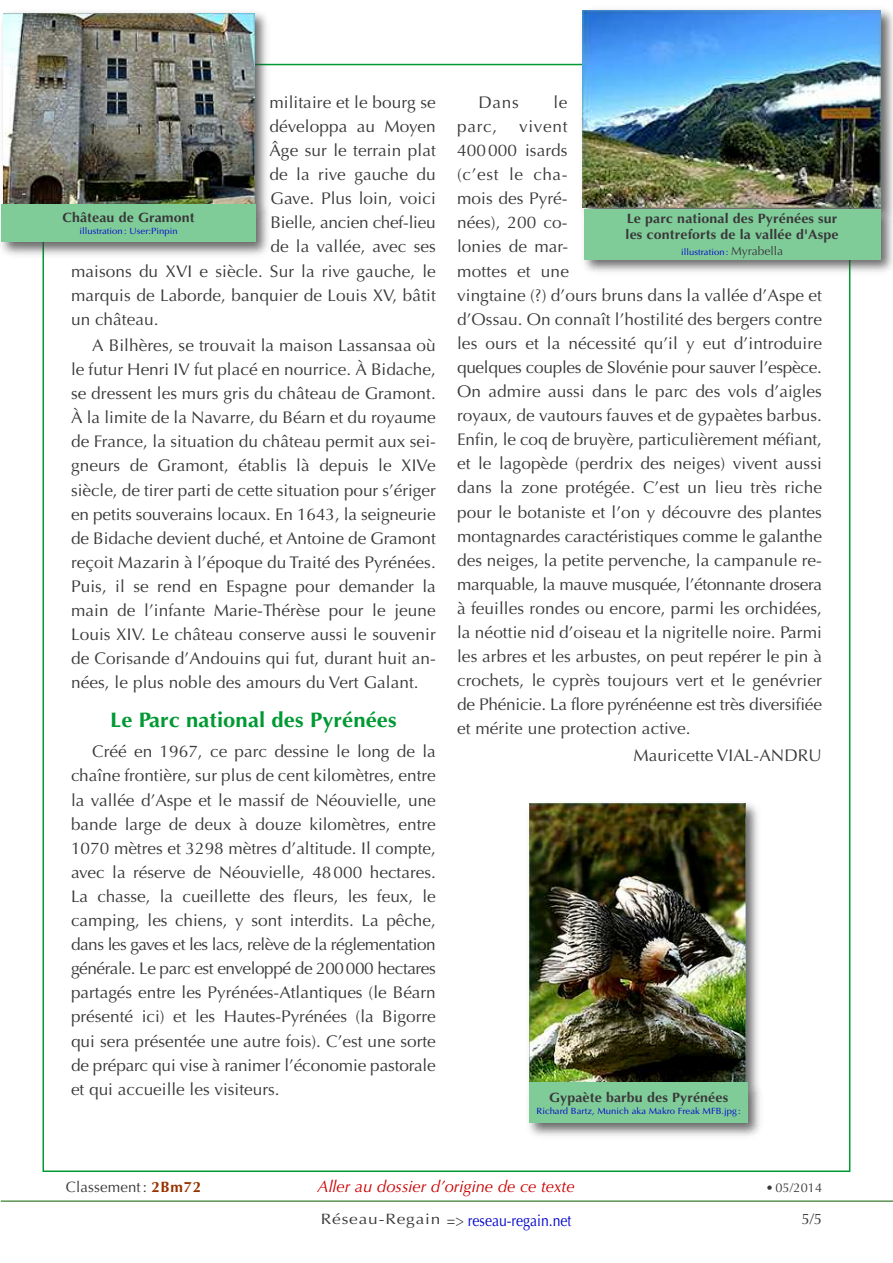
<style>
.page{position:relative;width:893px;height:1263px;background:#fff}
.page>*{position:absolute;margin:0;border:0;box-sizing:border-box;transform-origin:0 0}
.t1{font:700 21px "Optima";letter-spacing:.005em;color:#093;scale:1.05 1}
.t2{font:16.8px/24.2px "Optima";letter-spacing:.005em;color:#39383a;text-align:justify}
.t3{font:italic 16.5px "Optima";color:#c00}
.t4{font:16.5px "Optima";color:#00c;scale:.85 1}
.t5{font:15px "Optima";letter-spacing:.01em;color:#39383a}
.t6{font:700 13.5px/16.8px "Optima";letter-spacing:.01em;color:#39383a;scale:1.05 1}
.t7{font:12.75px "Optima";letter-spacing:.01em;color:#39383a}
.t8{font:9px "Optima";letter-spacing:.005em;color:#00c;scale:1.05 1}
.s1{font-size:12px;color:#39383a}
.s2{font-weight:700;color:#930}
.s3{font-size:15px;color:#39383a}
.s4{color:#39383a}
</style>
<div class="page">
<img style="left:2px;top:12px;width:272px;height:186px">
<img style="left:3px;top:13px;width:251px;height:185px">
<img style="left:1px;top:198px;width:267px;height:64px">
<div style="left:2px;top:204px;width:254px;height:38px;background:#80cc99"></div>
<img style="left:576px;top:9px;width:317px;height:193px">
<img style="left:583px;top:10px;width:298px;height:192px">
<img style="left:582px;top:202px;width:311px;height:77px">
<div style="left:584px;top:209px;width:296px;height:50px;background:#80cc99"></div>
<img style="left:745px;top:803px;width:13px;height:273px">
<img style="left:529px;top:803px;width:216px;height:273px">
<img style="left:528px;top:1076px;width:232px;height:60px">
<div style="left:529px;top:1083px;width:219px;height:40px;background:#80cc99"></div>
<hr style="left:1px;top:1200px;width:892px;height:2px;background:#5d9451">
<p class="t2" style="left:269px;top:90px;width:168px">militaire et le bourg se</p>
<p class="t2" style="left:269px;top:114px;width:168px">développa au Moyen</p>
<p class="t2" style="left:269px;top:138px;width:168px">Âge sur le terrain plat</p>
<p class="t2" style="left:269px;top:163px;width:168px">de la rive gauche du</p>
<p class="t2" style="left:271px;top:187px;width:167px">Gave. Plus loin, voici</p>
<p class="t2" style="left:271px;top:211px;width:167px">Bielle, ancien chef-lieu</p>
<p class="t2" style="left:271px;top:235px;width:167px">de la vallée, avec ses</p>
<p class="t2" style="left:71px;top:259px;width:366px">maisons du XVI e siècle. Sur la rive gauche, le</p>
<p class="t2" style="left:71px;top:283px;width:366px">marquis de Laborde, banquier de Louis XV, bâtit</p>
<p class="t2" style="left:71px;top:307px;width:89px">un château.</p>
<p class="t2" style="left:71px;top:333px;width:366px;text-indent:21px">A Bilhères, se trouvait la maison Lassansaa où le futur Henri IV fut placé en nourrice. À Bidache, se dressent les murs gris du château de Gramont.<br>À la limite de la Navarre, du Béarn et du royaume de France, la situation du château permit aux sei&shy;gneurs de Gramont, établis là depuis le XIVe siècle, de tirer parti de cette situation pour s’ériger en petits souverains locaux. En 1643, la seigneurie de Bidache devient duché, et Antoine de Gramont reçoit Mazarin à l’époque du Traité des Pyrénées.<br>Puis, il se rend en Espagne pour demander la main de l’infante Marie-Thérèse pour le jeune Louis XIV. Le château conserve aussi le souvenir de Corisande d’Andouins qui fut, durant huit an&shy;nées, le plus noble des amours du Vert Galant.</p>
<p class="t1" style="left:110px;top:707px;width:274px">Le Parc national des Pyrénées</p>
<p class="t2" style="left:71px;top:740px;width:366px;text-indent:21px">Créé en 1967, ce parc dessine le long de la chaîne frontière, sur plus de cent kilomètres, entre la vallée d’Aspe et le massif de Néouvielle, une bande large de deux à douze kilomètres, entre 1070 mètres et 3298 mètres d’altitude. Il compte, avec la réserve de Néouvielle, 48000 hectares.<br>La chasse, la cueillette des fleurs, les feux, le camping, les chiens, y sont interdits. La pêche, dans les gaves et les lacs, relève de la réglementation générale. Le parc est enveloppé de 200000 hectares partagés entre les Pyrénées-Atlantiques (le Béarn présenté ici) et les Hautes-Pyrénées (la Bigorre qui sera présentée une autre fois). C’est une sorte de préparc qui vise à ranimer l’économie pastorale et qui accueille les visiteurs.</p>
<p class="t6" style="left:62px;top:209px;width:127px">Château de Gramont</p>
<p class="t8" style="left:79px;top:226px;width:95px">illustration: User:Pinpin</p>
<p class="t2" style="left:478px;top:90px;width:42px">Dans</p>
<p class="t2" style="left:553px;top:90px;width:16px">le</p>
<p class="t2" style="left:457px;top:114px;width:42px">parc,</p>
<p class="t2" style="left:457px;top:114px;width:366px;text-align:left;text-indent:62px">vivent<br>400000 isards<br>(c’est le cha-<br>mois des Pyré-<br>nées), 200 co-<br>lonies de mar-<br>mottes et une<br>vingtaine (?) d’ours bruns dans la vallée d’Aspe et d’Ossau. On connaît l’hostilité des bergers contre les ours et la nécessité qu’il y eut d’introduire quelques couples de Slovénie pour sauver l’espèce.<br>On admire aussi dans le parc des vols d’aigles royaux, de vautours fauves et de gypaètes barbus.<br>Enfin, le coq de bruyère, particulièrement méfiant, et le lagopède (perdrix des neiges) vivent aussi dans la zone protégée. C’est un lieu très riche pour le botaniste et l’on y découvre des plantes montagnardes caractéristiques comme le galanthe des neiges, la petite pervenche, la campanule re&shy;marquable, la mauve musquée, l’étonnante drosera à feuilles rondes ou encore, parmi les orchidées, la néottie nid d’oiseau et la nigritelle noire. Parmi les arbres et les arbustes, on peut repérer le pin à crochets, le cyprès toujours vert et le genévrier de Phénicie. La flore pyrénéenne est très diversifiée et mérite une protection active.</p>
<p class="t2" style="left:633px;top:743px;width:190px">Mauricette VIAL-ANDRU</p>
<p class="t6" style="left:626px;top:210px;width:204px">Le parc national des Pyrénées sur les contreforts de la vallée d'Aspe</p>
<p class="t8" style="left:681px;top:247px;width:99px">illustration: <span class="s1">Myrabella</span></p>
<p class="t6" style="left:549px;top:1089px;width:172px">Gypaète barbu des Pyrénées</p>
<p class="t8" style="left:537px;top:1106px;width:196px">Richard Bartz, Munich aka Makro Freak MFB.jpg :</p>
<p class="t5" style="left:66px;top:1178px;width:137px">Classement : <span class="s2">2Bm72</span></p>
<p class="t3" style="left:318px;top:1177px;width:259px">Aller au dossier d’origine de ce texte</p>
<p class="t7" style="left:766px;top:1180px;width:58px">•05/2014</p>
<p class="t4" style="left:321px;top:1211px;width:296px"><span class="s3">Réseau-Regain</span> <span class="s4">=&gt;</span> reseau-regain.net</p>
<p class="t5" style="left:801px;top:1210px;width:22px">5/5</p>
</div>
